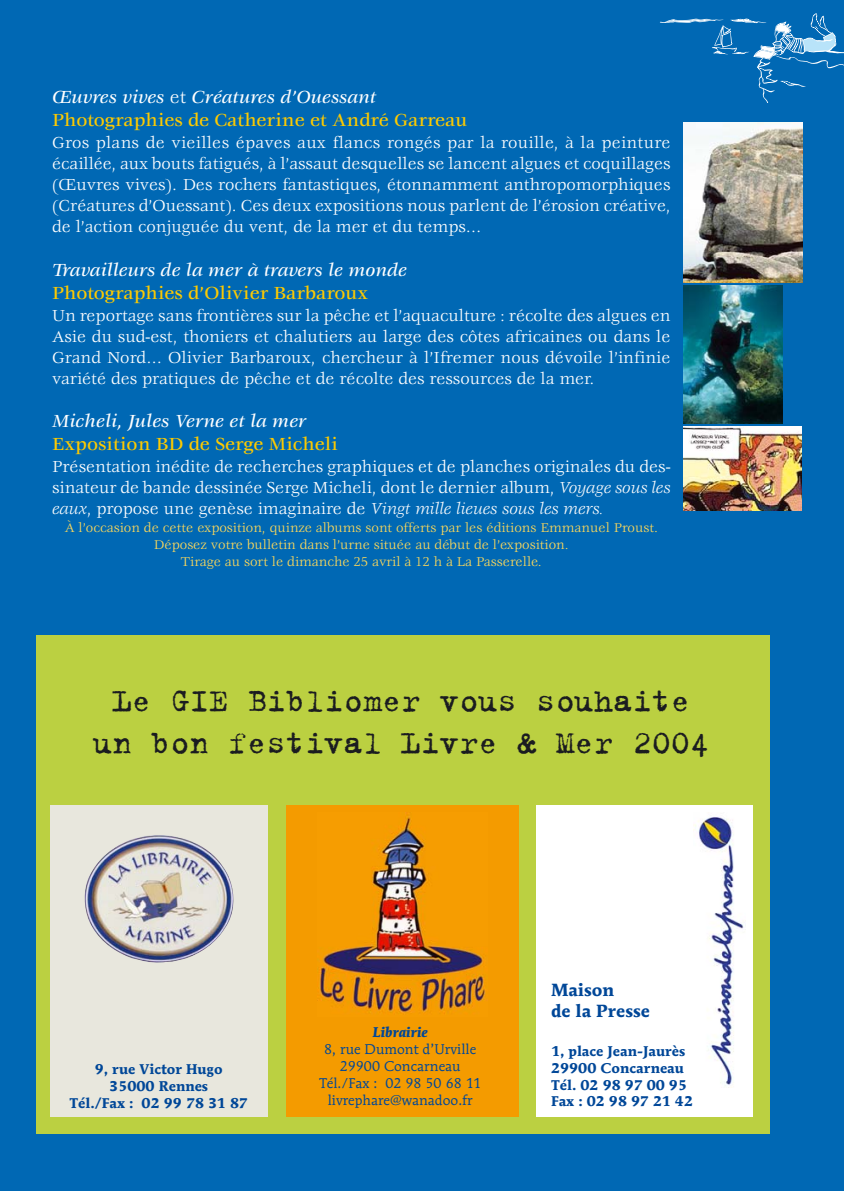
<style>
.page{position:relative;width:844px;height:1191px;background:#fff}
.page>*{position:absolute;margin:0;border:0;box-sizing:border-box;transform-origin:0 0}
.t1{font:35px/42px "Trixie";color:#1b1c20;text-align:center}
.t2{font:500 19.25px/23.1px "Veljovic";color:#fdca00}
.t3{font:italic 500 19.25px "Veljovic";color:#fff}
.t4{font:17.5px/21px "Veljovic";color:#fff;text-align:justify}
.t5{font:700 17.5px/21px "Mendoza Roman";color:#004798}
.t6{font:14px/16.8px "Veljovic";color:#fed95a;text-align:center}
.t7{font:700 14px/16.8px "Mendoza Roman";color:#004798}
.t8{font:14px/16.8px "Mendoza Roman";color:#004798;text-align:center}
.t9{font:italic 700 14px "Mendoza Roman";color:#004798}
.s1{font-style:italic;color:#fff}
.s2{font-weight:400;color:#fff}
.s3{font-style:italic}
</style>
<div class="page">
<div style="left:0;top:1px;width:843px;height:1190px;background:#0068b4"></div>
<div style="left:36px;top:636px;width:733px;height:498px;background:#bbd041"></div>
<div style="left:285px;top:806px;width:233px;height:311px;background:#f49b00"></div>
<img style="left:317px;top:812px;width:170px;height:202px">
<div style="left:50px;top:806px;width:217px;height:311px;background:#e8e7dd"></div>
<img style="left:84px;top:835px;width:150px;height:128px">
<div style="left:536px;top:806px;width:216px;height:311px;background:#fff"></div>
<img style="left:693px;top:817px;width:51px;height:269px">
<img style="left:683px;top:122px;width:119px;height:161px">
<img style="left:683px;top:286px;width:99px;height:138px">
<img style="left:683px;top:427px;width:118px;height:84px">
<svg style="left:660px;top:13px;width:183px;height:90px"></svg>
<p class="t2" style="left:52px;top:87px;width:417px"><span class="s1">Œuvres vives</span> <span class="s2">et</span> <span class="s1">Créatures d’Ouessant<br></span>Photographies de Catherine et André Garreau</p>
<p class="t4" style="left:52px;top:133px;width:620px">Gros plans de vieilles épaves aux flancs rongés par la rouille, à la peinture écaillée, aux bouts fatigués, à l’assaut desquelles se lancent algues et coquillages (Œuvres vives). Des rochers fantastiques, étonnamment anthropomorphiques (Créatures d’Ouessant). Ces deux expositions nous parlent de l’érosion créative, de l’action conjuguée du vent, de la mer et du temps…</p>
<p class="t3" style="left:52px;top:262px;width:356px">Travailleurs de la mer à travers le monde</p>
<p class="t2" style="left:52px;top:282px;width:317px">Photographies d’Olivier Barbaroux</p>
<p class="t4" style="left:52px;top:306px;width:620px">Un reportage sans frontières sur la pêche et l’aquaculture : récolte des algues en Asie du sud-est, thoniers et chalutiers au large des côtes africaines ou dans le Grand Nord… Olivier Barbaroux, chercheur à l’Ifremer nous dévoile l’infinie variété des pratiques de pêche et de récolte des ressources de la mer.</p>
<p class="t3" style="left:52px;top:413px;width:256px">Micheli, Jules Verne et la mer</p>
<p class="t2" style="left:52px;top:433px;width:287px">Exposition BD de Serge Micheli</p>
<p class="t4" style="left:52px;top:457px;width:620px">Présentation inédite de recherches graphiques et de planches originales du des&shy;sinateur de bande dessinée Serge Micheli, dont le dernier album, <span class="s3">Voyage sous les eaux</span>, propose une genèse imaginaire de <span class="s3">Vingt mille lieues sous les mers.</span></p>
<p class="t6" style="left:65px;top:520px;width:594px">À l’occasion de cette exposition, quinze albums sont offerts par les éditions Emmanuel Proust.<br>Déposez votre bulletin dans l’urne située au début de l’exposition.<br>Tirage au sort le dimanche 25 avril à 12 h à La Passerelle.</p>
<h1 class="t1" style="left:93px;top:678px;width:617px">Le GIE Bibliomer vous souhaite un bon festival Livre &amp; Mer 2004</h1>
<p class="t7" style="left:69px;top:1061px;width:180px;text-align:center">9, rue Victor Hugo<br>35000 Rennes<br>Tél./Fax : 02 99 78 31 87</p>
<p class="t9" style="left:372px;top:1026px;width:57px">Librairie</p>
<p class="t8" style="left:319px;top:1042px;width:163px">8, rue Dumont d’Urville<br>29900 Concarneau<br>Tél./Fax : 02 98 50 68 11 livrephare@wanadoo.fr</p>
<p class="t5" style="left:551px;top:980px;width:100px">Maison<br>de la Presse</p>
<p class="t7" style="left:551px;top:1043px;width:143px">1, place Jean-Jaurès<br>29900 Concarneau<br>Tél. 02 98 97 00 95<br>Fax : 02 98 97 21 42</p>
</div>
